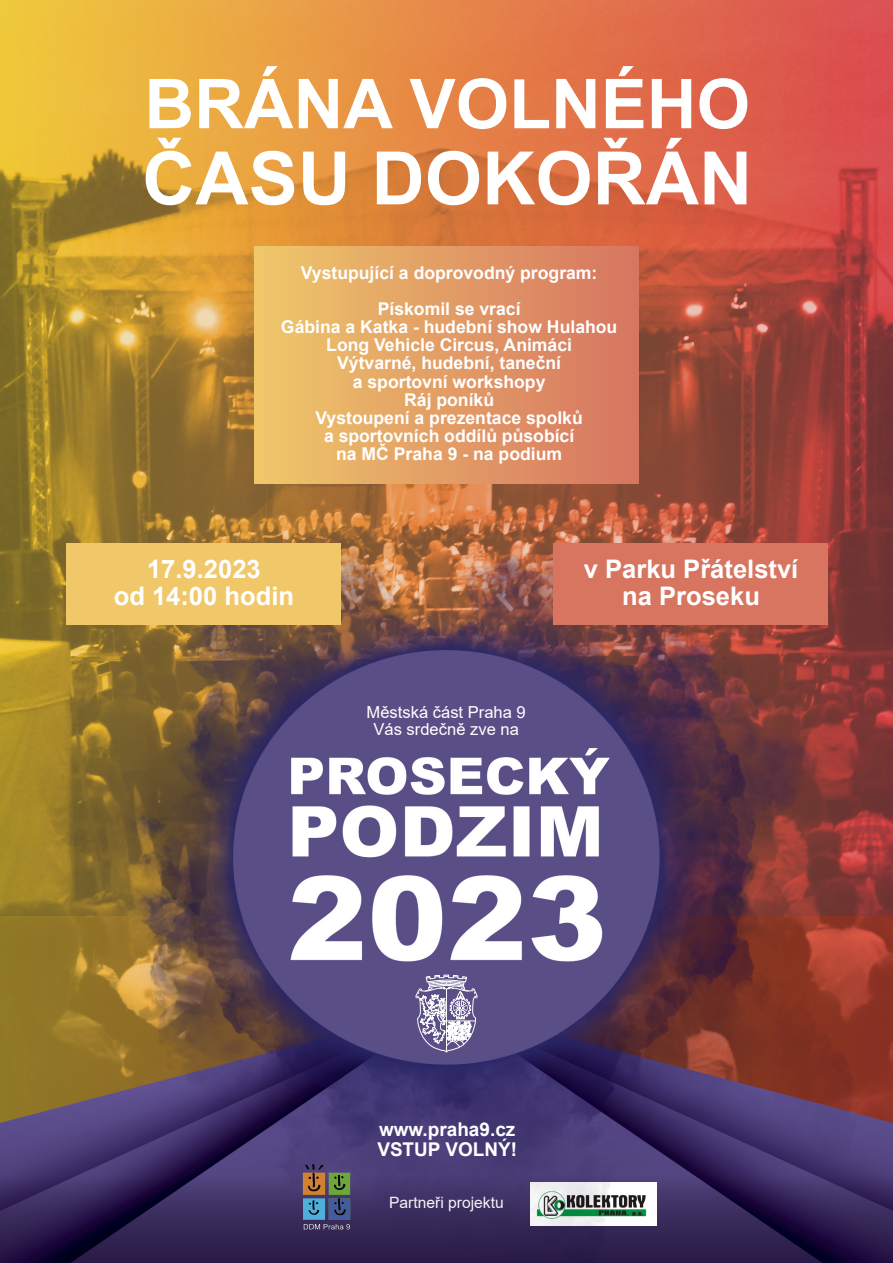
<style>
.page{position:relative;width:893px;height:1263px;background:#fff}
.page>*{position:absolute;margin:0;border:0;box-sizing:border-box;transform-origin:0 0}
.t1{font:700 73.65px "Arial";color:#fff}
.t2{font:700 68.85px "Arial";color:#fff}
.t3{font:700 25.5px/26.4px "Arial";color:#fff;text-align:center}
.t4{font:700 18.9px/19.6px "Arial";color:#fff}
.t5{font:700 17.55px/18.1px "Arial";color:#fff;text-align:center}
.t6{font:16.5px/17.1px "Arial";color:#fff;text-align:center}
.t7{font:15.6px "Arial";color:#fff}
</style>
<div class="page">
<div style="left:0;top:0;width:893px;height:1263px;background:#bbb9b9;opacity:.2"></div>
<img style="left:0;top:916px;width:893px;height:347px">
<img style="left:36px;top:586px;width:100px;height:570px">
<img style="left:225px;top:541px;width:633px;height:662px">
<img style="left:136px;top:625px;width:690px;height:638px">
<div style="left:255px;top:247px;width:383px;height:236px;background:linear-gradient(to right,#efc76a,#d67461)"></div>
<svg style="left:302px;top:1163px;width:48px;height:67px"></svg>
<img style="left:181px;top:598px;width:530px;height:519px">
<svg style="left:415px;top:974px;width:63px;height:79px"></svg>
<div style="left:66px;top:543px;width:274px;height:82px;background:#f0c869"></div>
<div style="left:553px;top:543px;width:274px;height:82px;background:#d77560"></div>
<h2 class="t2" style="left:144px;top:78px;width:607px">BRÁNA VOLNÉHO</h2>
<h1 class="t1" style="left:142px;top:151px;width:612px">ČASU DOKOŘÁN</h1>
<p class="t5" style="left:301px;top:256px;width:298px;line-height:36.3px">Vystupující a doprovodný program:<br>Pískomil se vrací</p>
<p class="t5" style="left:281px;top:319px;width:338px">Gábina a Katka - hudební show Hulahou<br>Long Vehicle Circus, Animáci<br>Výtvarné, hudební, taneční<br>a sportovní workshopy<br>Ráj poníků<br>Vystoupení a prezentace spolků<br>a sportovních oddílů působící<br>na MČ Praha 9 - na podium</p>
<h3 class="t3" style="left:114px;top:559px;width:182px">17.9.2023<br>od 14:00 hodin</h3>
<h3 class="t3" style="left:584px;top:559px;width:216px">v Parku Přátelství na Proseku</h3>
<p class="t6" style="left:367px;top:705px;width:161px">Městská část Praha 9<br>Vás srdečně zve na</p>
<p class="t4" style="left:377px;top:1121px;width:141px">www.praha9.cz<br>VSTUP VOLNÝ!</p>
<p class="t7" style="left:389px;top:1196px;width:116px">Partneři projektu</p>
</div>
